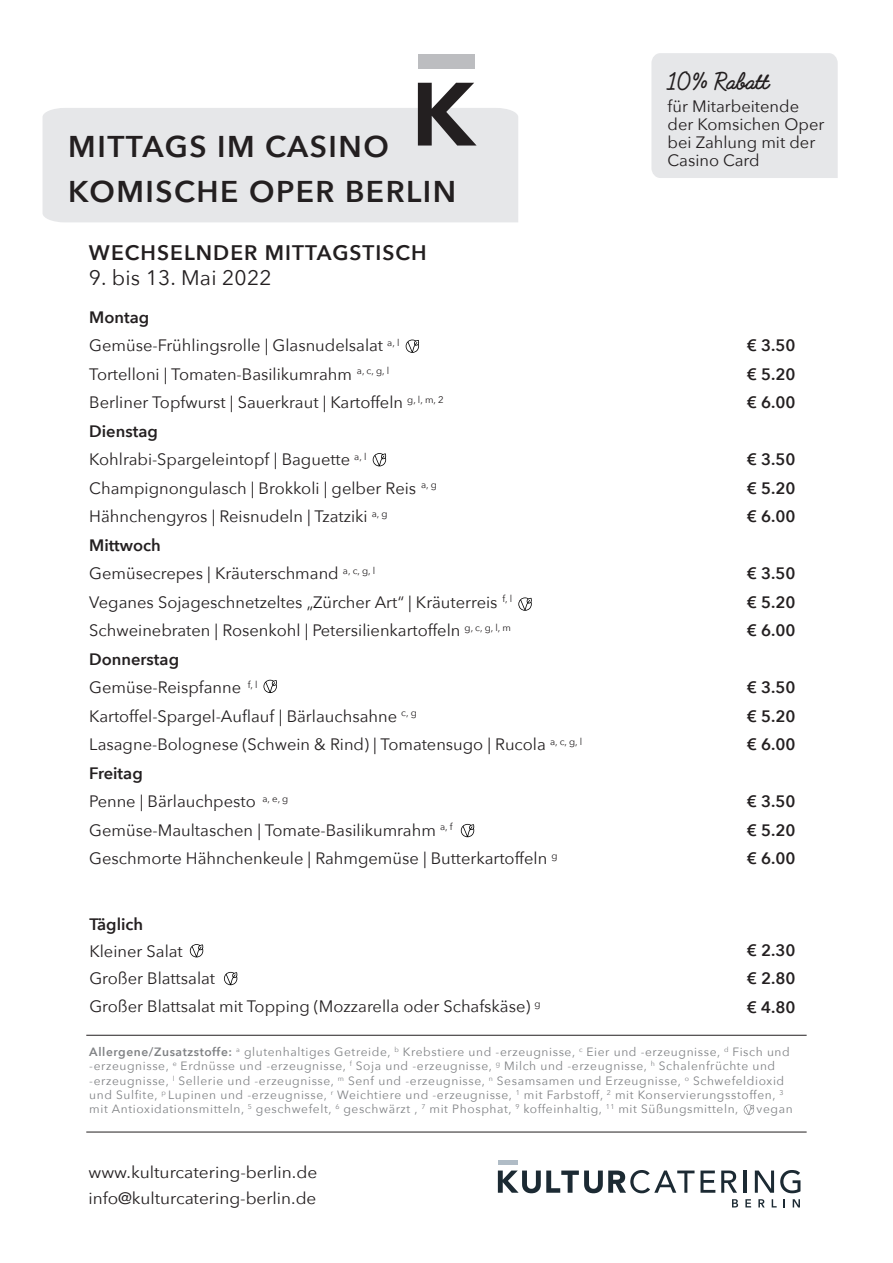
<style>
.page{position:relative;width:893px;height:1263px;background:#fff}
.page>*{position:absolute;margin:0;border:0;box-sizing:border-box;transform-origin:0 0}
.t1{font:600 30px "Avenir Next";letter-spacing:.05em;color:#231f20}
.t2{font:700 22.5px "Fabfelt Script";color:#231f20}
.t3{font:600 21px "Avenir Next";letter-spacing:.05em;color:#231f20}
.t4{font:21px "Avenir Next";letter-spacing:.01em;color:#231f20}
.t5{font:16.5px/18px "Avenir Next";color:#231f20}
.t6{font:600 16.5px "Avenir Next";color:#231f20}
.t7{font:16.5px "Avenir Next";color:#231f20;scale:1.04 1}
.t8{font:16.5px "Avenir Next";color:#231f20;scale:1.05 1}
.t9{font:12px/14.4px "Avenir Next";letter-spacing:.05em;color:#808285}
.s1{font-weight:600}
</style>
<div class="page">
<div style="left:43px;top:108px;width:475px;height:114px;background:#e6e7e9"></div>
<svg style="left:418px;top:83px;width:59px;height:63px"></svg>
<div style="left:418px;top:54px;width:56px;height:14px;background:#bcbdc0"></div>
<hr style="left:86px;top:1132px;width:721px;height:1px;background:#231f20">
<hr style="left:86px;top:1035px;width:721px;height:1px;background:#231f20">
<svg style="left:518px;top:597px;width:14px;height:14px"></svg>
<svg style="left:461px;top:824px;width:14px;height:13px"></svg>
<svg style="left:263px;top:680px;width:14px;height:13px"></svg>
<svg style="left:190px;top:944px;width:14px;height:13px"></svg>
<svg style="left:224px;top:972px;width:14px;height:13px"></svg>
<svg style="left:406px;top:340px;width:13px;height:13px"></svg>
<svg style="left:373px;top:453px;width:13px;height:13px"></svg>
<svg style="left:744px;top:1104px;width:10px;height:11px"></svg>
<svg style="left:498px;top:1170px;width:196px;height:23px"></svg>
<svg style="left:700px;top:1170px;width:15px;height:23px"></svg>
<svg style="left:721px;top:1170px;width:16px;height:23px"></svg>
<hr style="left:743px;top:1170px;width:3px;height:23px;background:#1c2a33">
<svg style="left:755px;top:1170px;width:19px;height:23px"></svg>
<svg style="left:780px;top:1170px;width:20px;height:23px"></svg>
<svg style="left:732px;top:1199px;width:6px;height:8px"></svg>
<svg style="left:745px;top:1199px;width:6px;height:8px"></svg>
<svg style="left:758px;top:1199px;width:7px;height:8px"></svg>
<svg style="left:772px;top:1199px;width:5px;height:8px"></svg>
<svg style="left:783px;top:1199px;width:2px;height:8px"></svg>
<svg style="left:793px;top:1199px;width:7px;height:8px"></svg>
<div style="left:498px;top:1160px;width:20px;height:5px;background:#b0bcc6"></div>
<div style="left:651px;top:53px;width:187px;height:125px;background:#e6e7e9"></div>
<p class="t1" style="left:68px;top:121px;width:322px">MITTAGS IM CASINO</p>
<p class="t1" style="left:68px;top:166px;width:389px">KOMISCHE OPER BERLIN</p>
<p class="t3" style="left:89px;top:234px;width:339px">WECHSELNDER MITTAGSTISCH</p>
<p class="t4" style="left:89px;top:260px;width:184px">9. bis 13. Mai 2022</p>
<p class="t6" style="left:89px;top:303px;width:61px">Montag</p>
<p class="t5" style="left:89px;top:336px;width:312px">Gemüse-Frühlingsrolle | Glasnudelsalat <sup>a,</sup> <sup>l</sup></p>
<p class="t5" style="left:89px;top:364px;width:301px">Tortelloni | Tomaten-Basilikumrahm <sup>a,</sup> <sup>c,</sup> <sup>g,</sup> <sup>l</sup></p>
<p class="t5" style="left:89px;top:393px;width:356px">Berliner Topfwurst | Sauerkraut | Kartoffeln <sup>g,</sup> <sup>l,</sup> <sup>m,</sup> <sup>2</sup></p>
<p class="t6" style="left:89px;top:417px;width:70px">Dienstag</p>
<p class="t5" style="left:89px;top:450px;width:279px">Kohlrabi-Spargeleintopf | Baguette <sup>a,</sup> <sup>l</sup></p>
<p class="t5" style="left:89px;top:478px;width:349px">Champignongulasch | Brokkoli | gelber Reis <sup>a,</sup> <sup>g</sup></p>
<p class="t5" style="left:89px;top:507px;width:300px">Hähnchengyros | Reisnudeln | Tzatziki <sup>a,</sup> <sup>g</sup></p>
<p class="t6" style="left:89px;top:531px;width:73px">Mittwoch</p>
<p class="t5" style="left:89px;top:564px;width:287px">Gemüsecrepes | Kräuterschmand <sup>a,</sup> <sup>c,</sup> <sup>g,</sup> <sup>l</sup></p>
<p class="t5" style="left:89px;top:592px;width:424px">Veganes Sojageschnetzeltes „Zürcher Art“ | Kräuterreis <sup>f,</sup> <sup>l</sup></p>
<p class="t5" style="left:89px;top:621px;width:423px">Schweinebraten | Rosenkohl | Petersilienkartoffeln <sup>g,</sup> <sup>c,</sup> <sup>g,</sup> <sup>l,</sup> <sup>m</sup></p>
<p class="t6" style="left:89px;top:645px;width:91px">Donnerstag</p>
<p class="t5" style="left:89px;top:678px;width:170px">Gemüse-Reispfanne <sup>f,</sup> <sup>l</sup></p>
<p class="t5" style="left:89px;top:706px;width:329px">Kartoffel-Spargel-Auflauf | Bärlauchsahne <sup>c,</sup> <sup>g</sup></p>
<p class="t5" style="left:89px;top:735px;width:494px">Lasagne-Bolognese (Schwein &amp; Rind) | Tomatensugo | Rucola <sup>a,</sup> <sup>c,</sup> <sup>g,</sup> <sup>l</sup></p>
<p class="t6" style="left:89px;top:759px;width:55px">Freitag</p>
<p class="t5" style="left:89px;top:792px;width:201px">Penne | Bärlauchpesto <sup>a,</sup> <sup>e,</sup> <sup>g</sup></p>
<p class="t5" style="left:89px;top:820px;width:365px">Gemüse-Maultaschen | Tomate-Basilikumrahm <sup>a,</sup> <sup>f</sup></p>
<p class="t5" style="left:89px;top:849px;width:470px">Geschmorte Hähnchenkeule | Rahmgemüse | Butterkartoffeln <sup>g</sup></p>
<p class="t5" style="left:89px;top:909px;width:95px;line-height:27px"><span class="s1">Täglich<br></span>Kleiner Salat</p>
<p class="t5" style="left:89px;top:963px;width:453px;line-height:28.5px">Großer Blattsalat<br>Großer Blattsalat mit Topping (Mozzarella oder Schafskäse) <sup>g</sup></p>
<p class="t2" style="left:668px;top:66px;width:103px">10% Rabatt</p>
<p class="t5" style="left:668px;top:96px;width:158px">für Mitarbeitende der Komsichen Oper bei Zahlung mit der<br>Casino Card</p>
<p class="t6" style="left:747px;top:331px;width:50px">€ 3.50</p>
<p class="t6" style="left:747px;top:360px;width:50px">€ 5.20</p>
<p class="t6" style="left:747px;top:388px;width:50px">€ 6.00</p>
<p class="t6" style="left:747px;top:445px;width:50px">€ 3.50</p>
<p class="t6" style="left:747px;top:474px;width:50px">€ 5.20</p>
<p class="t6" style="left:747px;top:502px;width:50px">€ 6.00</p>
<p class="t6" style="left:747px;top:559px;width:50px">€ 3.50</p>
<p class="t6" style="left:747px;top:588px;width:50px">€ 5.20</p>
<p class="t6" style="left:747px;top:616px;width:50px">€ 6.00</p>
<p class="t6" style="left:747px;top:673px;width:50px">€ 3.50</p>
<p class="t6" style="left:747px;top:702px;width:50px">€ 5.20</p>
<p class="t6" style="left:747px;top:730px;width:50px">€ 6.00</p>
<p class="t6" style="left:747px;top:787px;width:50px">€ 3.50</p>
<p class="t6" style="left:747px;top:816px;width:50px">€ 5.20</p>
<p class="t6" style="left:747px;top:844px;width:50px">€ 6.00</p>
<p class="t6" style="left:747px;top:936px;width:50px">€ 2.30</p>
<p class="t6" style="left:747px;top:964px;width:50px">€ 2.80</p>
<p class="t6" style="left:747px;top:993px;width:50px">€ 4.80</p>
<p class="t9" style="left:89px;top:1044px;width:702px"><span class="s1">Allergene/Zusatzstoffe:</span> <sup>a</sup> glutenhaltiges Getreide, <sup>b</sup> Krebstiere und -erzeugnisse, <sup>c</sup> Eier und -erzeugnisse, <sup>d</sup> Fisch und -erzeugnisse, <sup>e</sup> Erdnüsse und -erzeugnisse, <sup>f</sup> Soja und -erzeugnisse, <sup>g</sup> Milch und -erzeugnisse, <sup>h</sup> Schalenfrüchte und -erzeugnisse, <sup>l</sup> Sellerie und -erzeugnisse, <sup>m</sup> Senf und -erzeugnisse, <sup>n</sup> Sesamsamen und Erzeugnisse, <sup>o</sup> Schwefeldioxid und Sulfite, <sup>p</sup> Lupinen und -erzeugnisse, <sup>r</sup> Weichtiere und -erzeugnisse, <sup>1</sup> mit Farbstoff, <sup>2</sup> mit Konservierungsstoffen, <sup>3 </sup>mit Antioxidationsmitteln, <sup>5</sup> geschwefelt, <sup>6</sup> geschwärzt , <sup>7</sup> mit Phosphat, <sup>9</sup> koffeinhaltig, <sup>11</sup> mit Süßungsmitteln,</p>
<p class="t9" style="left:757px;top:1101px;width:38px">vegan</p>
<p class="t8" style="left:88px;top:1158px;width:219px">www.kulturcatering-berlin.de</p>
<p class="t7" style="left:88px;top:1184px;width:221px">info@kulturcatering-berlin.de</p>
</div>
